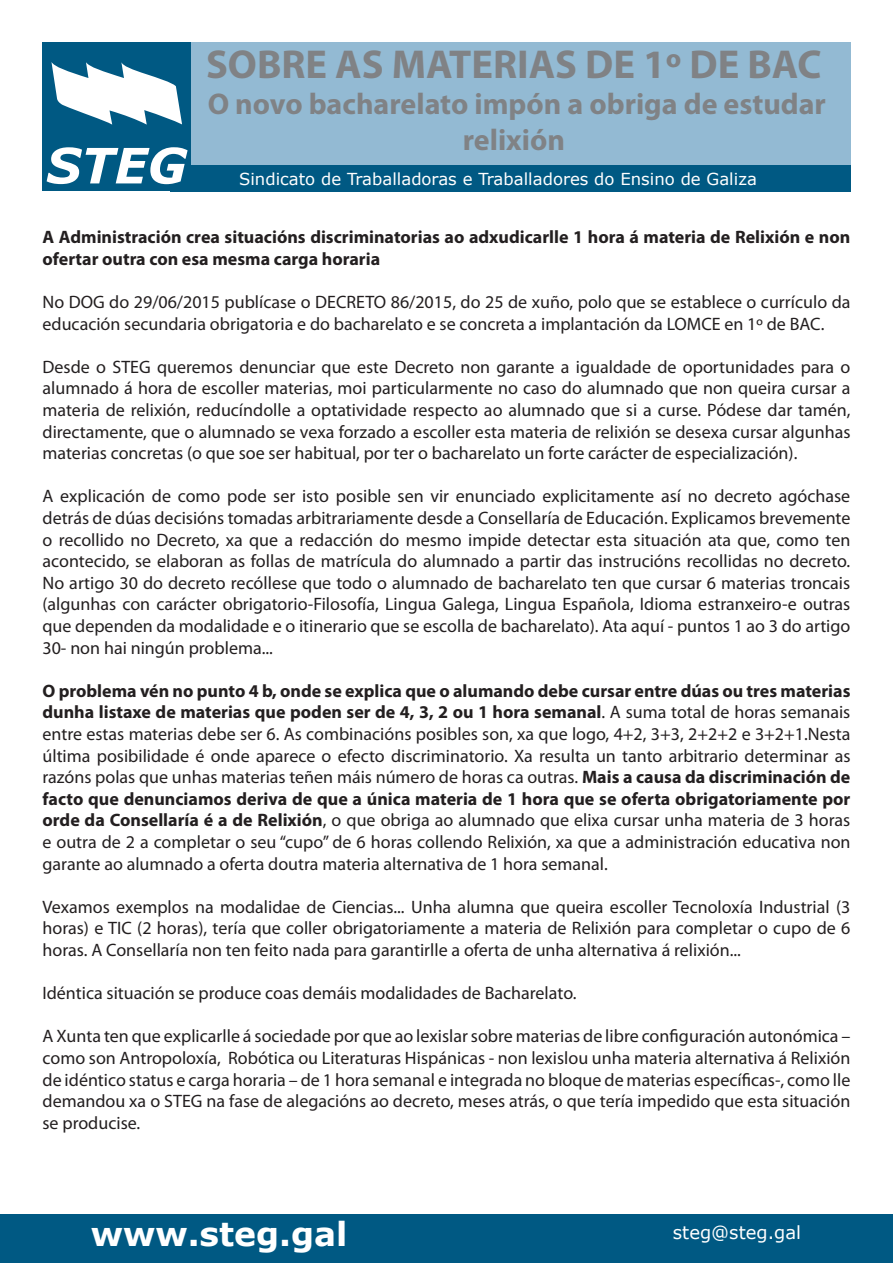
<style>
.page{position:relative;width:893px;height:1263px;background:#fff}
.page>*{position:absolute;margin:0;border:0;box-sizing:border-box;transform-origin:0 0}
.t1{font:700 40.5px "Myriad Pro";color:#808285}
.t2{font:700 33px "Verdana";color:#fff}
.t3{font:700 30px/36px "Myriad Pro";color:#808285;text-align:center}
.t4{font:18px/21.6px "Myriad Pro";color:#231f20;text-align:justify}
.t5{font:700 18px/21.6px "Myriad Pro";color:#231f20}
.t6{font:18px "Verdana";color:#fff}
.t7{font:16.5px "Verdana";color:#fff}
.s1{font-weight:700}
</style>
<div class="page">
<div style="left:187px;top:43px;width:663px;height:123px;background:#93bad3"></div>
<div style="left:170px;top:165px;width:680px;height:26px;background:#005983"></div>
<div style="left:0;top:1214px;width:893px;height:49px;background:#005983"></div>
<div style="left:43px;top:43px;width:148px;height:148px;background:#005983"></div>
<svg style="left:47px;top:147px;width:141px;height:37px"></svg>
<svg style="left:51px;top:62px;width:131px;height:63px"></svg>
<p class="t1" style="left:206px;top:38px;width:617px">SOBRE AS MATERIAS DE 1º DE BAC</p>
<p class="t3" style="left:208px;top:85px;width:620px">O novo bacharelato impón a obriga de estudar relixión</p>
<p class="t7" style="left:239px;top:168px;width:519px">Sindicato de Traballadoras e Traballadores do Ensino de Galiza</p>
<p class="t5" style="left:43px;top:226px;width:809px">A Administración crea situacións discriminatorias ao adxudicarlle 1 hora á materia de Relixión e non ofertar outra con esa mesma carga horaria</p>
<p class="t4" style="left:43px;top:291px;width:809px">No DOG do 29/06/2015 publícase o DECRETO 86/2015, do 25 de xuño, polo que se establece o currículo da educación secundaria obrigatoria e do bacharelato e se concreta a implantación da LOMCE en 1º de BAC.</p>
<p class="t4" style="left:43px;top:356px;width:809px">Desde o STEG queremos denunciar que este Decreto non garante a igualdade de oportunidades para o alumnado á hora de escoller materias, moi particularmente no caso do alumnado que non queira cursar a materia de relixión, reducíndolle a optatividade respecto ao alumnado que si a curse. Pódese dar tamén, directamente, que o alumnado se vexa forzado a escoller esta materia de relixión se desexa cursar algunhas materias concretas (o que soe ser habitual, por ter o bacharelato un forte carácter de especialización).</p>
<p class="t4" style="left:43px;top:485px;width:809px">A explicación de como pode ser isto posible sen vir enunciado explicitamente así no decreto agóchase detrás de dúas decisións tomadas arbitrariamente desde a Consellaría de Educación. Explicamos brevemente o recollido no Decreto, xa que a redacción do mesmo impide detectar esta situación ata que, como ten acontecido, se elaboran as follas de matrícula do alumnado a partir das instrucións recollidas no decreto.<br>No artigo 30 do decreto recóllese que todo o alumnado de bacharelato ten que cursar 6 materias troncais (algunhas con carácter obrigatorio-Filosofía, Lingua Galega, Lingua Española, Idioma estranxeiro-e outras que dependen da modalidade e o itinerario que se escolla de bacharelato). Ata aquí - puntos 1 ao 3 do artigo 30- non hai ningún problema...</p>
<p class="t4" style="left:43px;top:680px;width:809px"><span class="s1">O problema vén no punto 4 b, onde se explica que o alumando debe cursar entre dúas ou tres materias dunha listaxe de materias que poden ser de 4, 3, 2 ou 1 hora semanal</span>. A suma total de horas semanais entre estas materias debe ser 6. As combinacións posibles son, xa que logo, 4+2, 3+3, 2+2+2 e 3+2+1.Nesta última posibilidade é onde aparece o efecto discriminatorio. Xa resulta un tanto arbitrario determinar as razóns polas que unhas materias teñen máis número de horas ca outras. <span class="s1">Mais a causa da discriminación de facto que denunciamos deriva de que a única materia de 1 hora que se oferta obrigatoriamente por orde da Consellaría é a de Relixión</span>, o que obriga ao alumnado que elixa cursar unha materia de 3 horas e outra de 2 a completar o seu “cupo” de 6 horas collendo Relixión, xa que a administración educativa non garante ao alumnado a oferta doutra materia alternativa de 1 hora semanal.</p>
<p class="t4" style="left:43px;top:896px;width:809px">Vexamos exemplos na modalidae de Ciencias... Unha alumna que queira escoller Tecnoloxía Industrial (3 horas) e TIC (2 horas), tería que coller obrigatoriamente a materia de Relixión para completar o cupo de 6 horas. A Consellaría non ten feito nada para garantirlle a oferta de unha alternativa á relixión...</p>
<p class="t4" style="left:43px;top:982px;width:535px">Idéntica situación se produce coas demáis modalidades de Bacharelato.</p>
<p class="t4" style="left:43px;top:1025px;width:809px">A Xunta ten que explicarlle á sociedade por que ao lexislar sobre materias de libre configuración autonómica – como son Antropoloxía, Robótica ou Literaturas Hispánicas - non lexislou unha materia alternativa á Relixión de idéntico status e carga horaria – de 1 hora semanal e integrada no bloque de materias específicas-, como lle demandou xa o STEG na fase de alegacións ao decreto, meses atrás, o que tería impedido que esta situación se producise.</p>
<p class="t2" style="left:91px;top:1211px;width:258px">www.steg.gal</p>
<p class="t6" style="left:673px;top:1220px;width:130px">steg@steg.gal</p>
</div>
